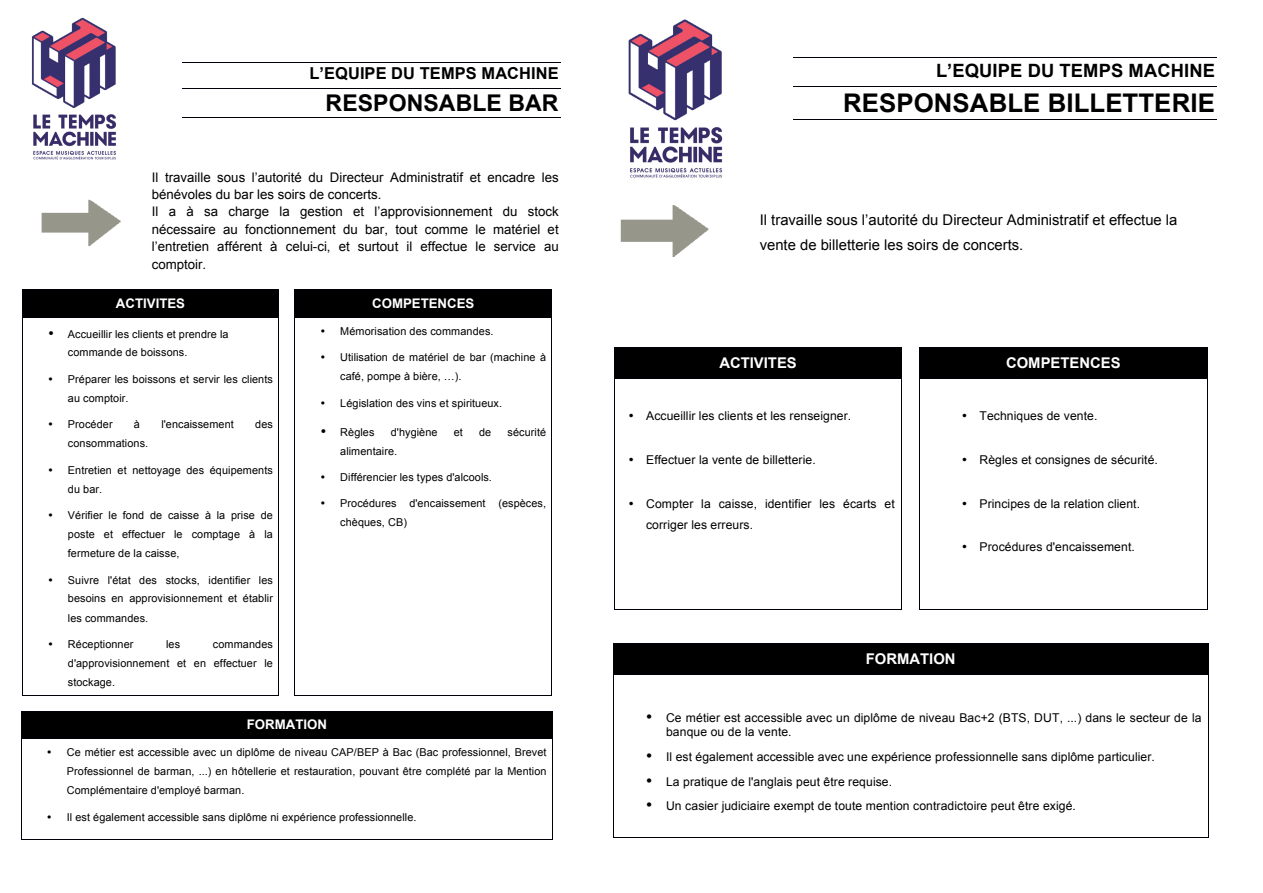
<style>
.page{position:relative;width:1263px;height:893px;background:#fff}
.page>*{position:absolute;margin:0;border:0;box-sizing:border-box;transform-origin:0 0}
.t1{font:700 25.65px "Arial";letter-spacing:.005em;color:#000}
.t2{font:700 23.1px "Arial";letter-spacing:.005em;color:#000}
.t3{font:700 18.3px "Arial";letter-spacing:.005em;color:#000}
.t4{font:700 16.35px "Arial";letter-spacing:.005em;color:#000}
.t5{font:14.85px/25.5px "Arial";color:#000}
.t6{font:700 14.85px "Arial";color:#fff}
.t7{font:13.2px/17.5px "Arial";color:#000}
.t8{font:700 13.2px "Arial";color:#fff}
.t9{font:12.15px/21px "Arial";letter-spacing:.01em;color:#000}
.t10{font:10.8px/19px "Arial";letter-spacing:.01em;color:#000}
</style>
<div class="page">
<hr style="left:182px;top:62px;width:378px;height:1px;background:#00000a">
<hr style="left:182px;top:88px;width:378px;height:1px;background:#00000a">
<hr style="left:182px;top:117px;width:378px;height:1px;background:#00000a">
<div style="left:22px;top:290px;width:257px;height:27px;background:#000"></div>
<div style="left:295px;top:290px;width:257px;height:27px;background:#000"></div>
<hr style="left:22px;top:290px;width:257px;height:1px;background:#00000a">
<hr style="left:295px;top:290px;width:257px;height:1px;background:#00000a">
<hr style="left:22px;top:317px;width:257px;height:1px;background:#00000a">
<svg style="left:294px;top:290px;width:1px;height:28px"></svg>
<hr style="left:295px;top:317px;width:257px;height:1px;background:#00000a">
<hr style="left:22px;top:318px;width:1px;height:377px;background:#00000a">
<hr style="left:22px;top:695px;width:257px;height:1px;background:#00000a">
<hr style="left:279px;top:318px;width:1px;height:377px;background:#00000a">
<hr style="left:294px;top:318px;width:1px;height:377px;background:#00000a">
<hr style="left:295px;top:695px;width:257px;height:1px;background:#00000a">
<hr style="left:552px;top:318px;width:1px;height:377px;background:#00000a">
<div style="left:22px;top:711px;width:530px;height:27px;background:#000"></div>
<hr style="left:22px;top:711px;width:530px;height:1px;background:#00000a">
<svg style="left:21px;top:711px;width:1px;height:28px"></svg>
<hr style="left:22px;top:738px;width:530px;height:1px;background:#00000a">
<svg style="left:552px;top:711px;width:1px;height:28px"></svg>
<hr style="left:21px;top:739px;width:1px;height:101px;background:#00000a">
<hr style="left:22px;top:840px;width:530px;height:1px;background:#00000a">
<hr style="left:552px;top:739px;width:1px;height:101px;background:#00000a">
<img style="left:41px;top:199px;width:80px;height:47px">
<img style="left:31px;top:17px;width:85px;height:143px">
<hr style="left:793px;top:57px;width:424px;height:1px;background:#00000a">
<hr style="left:793px;top:87px;width:424px;height:1px;background:#00000a">
<hr style="left:793px;top:119px;width:424px;height:1px;background:#00000a">
<div style="left:615px;top:348px;width:286px;height:30px;background:#000"></div>
<div style="left:919px;top:348px;width:288px;height:30px;background:#000"></div>
<hr style="left:615px;top:347px;width:286px;height:1px;background:#00000a">
<hr style="left:919px;top:347px;width:288px;height:1px;background:#00000a">
<hr style="left:614px;top:348px;width:1px;height:30px;background:#00000a">
<hr style="left:901px;top:348px;width:1px;height:30px;background:#00000a">
<hr style="left:919px;top:348px;width:1px;height:30px;background:#00000a">
<hr style="left:1207px;top:348px;width:1px;height:30px;background:#00000a">
<hr style="left:615px;top:378px;width:286px;height:1px;background:#00000a">
<hr style="left:919px;top:378px;width:288px;height:1px;background:#00000a">
<hr style="left:614px;top:378px;width:1px;height:231px;background:#00000a">
<hr style="left:615px;top:609px;width:286px;height:1px;background:#00000a">
<hr style="left:901px;top:378px;width:1px;height:231px;background:#00000a">
<hr style="left:919px;top:378px;width:1px;height:231px;background:#00000a">
<hr style="left:919px;top:609px;width:288px;height:1px;background:#00000a">
<hr style="left:1207px;top:378px;width:1px;height:231px;background:#00000a">
<div style="left:614px;top:644px;width:594px;height:30px;background:#000"></div>
<hr style="left:614px;top:644px;width:594px;height:1px;background:#00000a">
<hr style="left:613px;top:644px;width:1px;height:30px;background:#00000a">
<hr style="left:1208px;top:644px;width:1px;height:30px;background:#00000a">
<hr style="left:614px;top:674px;width:594px;height:1px;background:#00000a">
<hr style="left:613px;top:675px;width:1px;height:162px;background:#00000a">
<hr style="left:614px;top:837px;width:594px;height:1px;background:#00000a">
<hr style="left:1208px;top:675px;width:1px;height:162px;background:#00000a">
<img style="left:620px;top:205px;width:89px;height:52px">
<img style="left:628px;top:19px;width:95px;height:159px">
<p class="t4" style="left:309px;top:62px;width:251px">L’EQUIPE DU TEMPS MACHINE</p>
<p class="t2" style="left:326px;top:88px;width:234px">RESPONSABLE BAR</p>
<p class="t7" style="left:152px;top:168px;width:408px">Il travaille sous l’autorité du Directeur Administratif et encadre les bénévoles du bar les soirs de concerts.<br>Il a à sa charge la gestion et l’approvisionnement du stock nécessaire au fonctionnement du bar, tout comme le matériel et l’entretien afférent à celui-ci, et surtout il effectue le service au comptoir.</p>
<p class="t8" style="left:116px;top:295px;width:71px">ACTIVITES</p>
<p class="t8" style="left:372px;top:295px;width:104px">COMPETENCES</p>
<p class="t10" style="left:68px;top:324px;width:162px;text-indent:-20px">• Accueillir les clients et prendre la commande de boissons.</p>
<p class="t10" style="left:68px;top:370px;width:207px;text-indent:-20px">• Préparer les boissons et servir les clients au comptoir.</p>
<p class="t10" style="left:48px;top:415px;width:66px">• Procéder</p>
<p class="t10" style="left:134px;top:415px;width:8px">à</p>
<p class="t10" style="left:161px;top:415px;width:74px">l'encaissement</p>
<p class="t10" style="left:255px;top:415px;width:19px">des</p>
<p class="t10" style="left:68px;top:434px;width:82px">consommations.</p>
<p class="t10" style="left:68px;top:461px;width:207px;text-indent:-20px">• Entretien et nettoyage des équipements du bar.</p>
<p class="t10" style="left:68px;top:506px;width:207px;text-align:justify;text-indent:-20px">• Vérifier le fond de caisse à la prise de poste et effectuer le comptage à la fermeture de la caisse,</p>
<p class="t10" style="left:68px;top:570px;width:207px;text-align:justify;text-indent:-20px">• Suivre l'état des stocks, identifier les besoins en approvisionnement et établir les commandes.</p>
<p class="t10" style="left:48px;top:635px;width:87px">• Réceptionner</p>
<p class="t10" style="left:166px;top:635px;width:16px">les</p>
<p class="t10" style="left:320px;top:322px;width:175px">• Mémorisation des commandes.</p>
<p class="t10" style="left:340px;top:348px;width:207px;text-indent:-20px">• Utilisation de matériel de bar (machine à café, pompe à bière, …).</p>
<p class="t10" style="left:320px;top:394px;width:183px">• Législation des vins et spiritueux.</p>
<p class="t10" style="left:320px;top:423px;width:56px">• Règles</p>
<p class="t10" style="left:391px;top:423px;width:48px">d'hygiène</p>
<p class="t10" style="left:454px;top:423px;width:11px">et</p>
<p class="t10" style="left:479px;top:423px;width:14px">de</p>
<p class="t10" style="left:508px;top:423px;width:40px">sécurité</p>
<p class="t10" style="left:340px;top:441px;width:59px">alimentaire.</p>
<p class="t10" style="left:320px;top:468px;width:173px">• Différencier les types d'alcools.</p>
<p class="t10" style="left:340px;top:494px;width:207px;text-indent:-20px">• Procédures d'encaissement (espèces, chèques, CB)</p>
<p class="t10" style="left:68px;top:635px;width:207px;text-align:justify;text-indent:145px">commandes d'approvisionnement et en effectuer le stockage.</p>
<p class="t8" style="left:247px;top:716px;width:82px">FORMATION</p>
<p class="t10" style="left:67px;top:743px;width:481px;text-align:justify;text-indent:-20px">• Ce métier est accessible avec un diplôme de niveau CAP/BEP à Bac (Bac professionnel, Brevet Professionnel de barman, ...) en hôtellerie et restauration, pouvant être complété par la Mention Complémentaire d'employé barman.</p>
<p class="t10" style="left:47px;top:808px;width:371px">• Il est également accessible sans diplôme ni expérience professionnelle.</p>
<p class="t3" style="left:936px;top:58px;width:280px">L’EQUIPE DU TEMPS MACHINE</p>
<p class="t1" style="left:843px;top:86px;width:373px">RESPONSABLE BILLETTERIE</p>
<p class="t5" style="left:760px;top:207px;width:419px">Il travaille sous l’autorité du Directeur Administratif et effectue la vente de billetterie les soirs de concerts.</p>
<p class="t6" style="left:719px;top:353px;width:79px">ACTIVITES</p>
<p class="t6" style="left:1006px;top:353px;width:116px">COMPETENCES</p>
<p class="t9" style="left:629px;top:405px;width:224px">• Accueillir les clients et les renseigner.</p>
<p class="t9" style="left:629px;top:449px;width:189px">• Effectuer la vente de billetterie.</p>
<p class="t9" style="left:646px;top:493px;width:250px;text-indent:-18px">• Compter la caisse, identifier les écarts et corriger les erreurs.</p>
<p class="t9" style="left:962px;top:405px;width:137px">• Techniques de vente.</p>
<p class="t9" style="left:962px;top:449px;width:197px">• Règles et consignes de sécurité.</p>
<p class="t9" style="left:962px;top:493px;width:180px">• Principes de la relation client.</p>
<p class="t9" style="left:962px;top:537px;width:174px">• Procédures d'encaissement.</p>
<p class="t6" style="left:866px;top:649px;width:91px">FORMATION</p>
<p class="t9" style="left:666px;top:711px;width:537px;line-height:14px;text-indent:-20px">• Ce métier est accessible avec un diplôme de niveau Bac+2 (BTS, DUT, ...) dans le secteur de la banque ou de la vente.</p>
<p class="t9" style="left:646px;top:746px;width:511px">• Il est également accessible avec une expérience professionnelle sans diplôme particulier.</p>
<p class="t9" style="left:646px;top:771px;width:248px">• La pratique de l'anglais peut être requise.</p>
<p class="t9" style="left:646px;top:796px;width:432px">• Un casier judiciaire exempt de toute mention contradictoire peut être exigé.</p>
</div>
